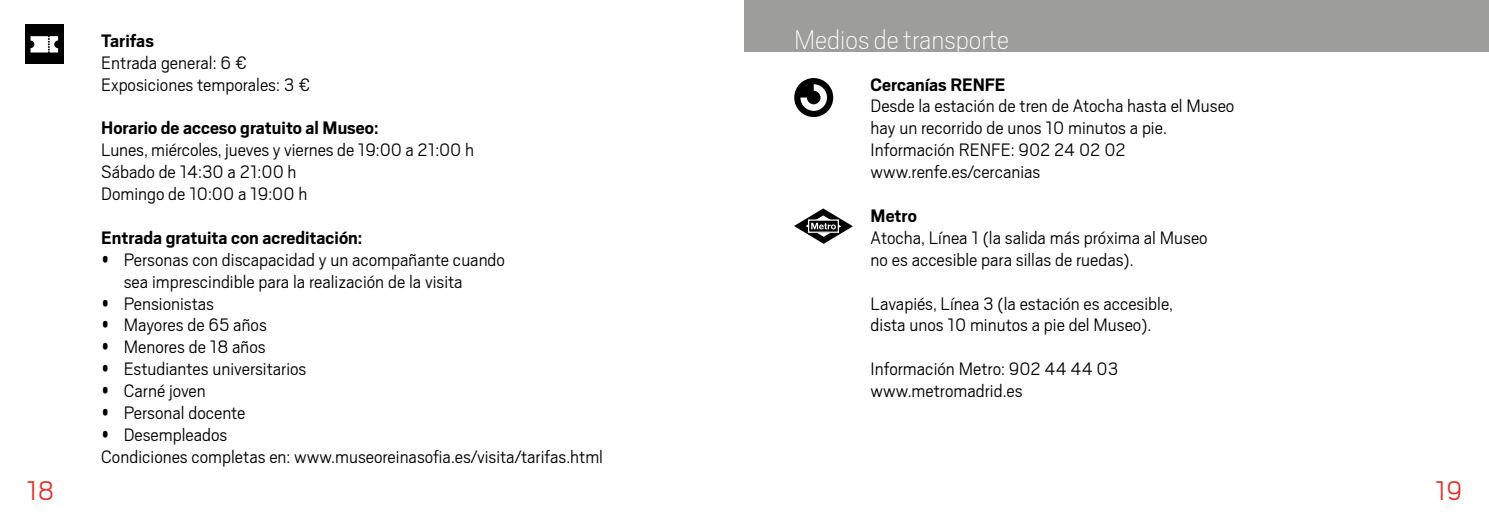
<style>
.page{position:relative;width:1489px;height:525px;background:#fff}
.page>*{position:absolute;margin:0;border:0;box-sizing:border-box;transform-origin:0 0}
.t1{font:100 30px "Scout";color:#fff}
.t2{font:300 30px "Scout";color:#e63329}
.t3{font:300 20px/21.9px "Scout";color:#000}
.t4{font:700 20px "Scout";color:#000}
</style>
<div class="page">
<div style="left:744px;top:0;width:744px;height:51px;background:#9d9d9c"></div>
<svg style="left:794px;top:208px;width:58px;height:36px"></svg>
<div style="left:794px;top:78px;width:39px;height:39px;background:#000;border-radius:50%"></div>
<svg style="left:800px;top:84px;width:27px;height:27px"></svg>
<div style="left:25px;top:25px;width:39px;height:39px;background:#000"></div>
<svg style="left:31px;top:36px;width:27px;height:16px"></svg>
<p class="t4" style="left:101px;top:27px;width:54px">Tarifas</p>
<p class="t3" style="left:101px;top:50px;width:211px">Entrada general: 6 €<br>Exposiciones temporales: 3 €</p>
<p class="t4" style="left:101px;top:115px;width:279px">Horario de acceso gratuito al Museo:</p>
<p class="t3" style="left:101px;top:138px;width:374px">Lunes, miércoles, jueves y viernes de 19:00 a 21:00 h<br>Sábado de 14:30 a 21:00 h<br>Domingo de 10:00 a 19:00 h</p>
<p class="t4" style="left:101px;top:224px;width:262px">Entrada gratuita con acreditación:</p>
<p class="t3" style="left:124px;top:247px;width:383px;text-indent:-22px">• Personas con discapacidad y un acompañante cuando sea imprescindible para la realización de la visita</p>
<p class="t3" style="left:101px;top:291px;width:114px">• Pensionistas</p>
<p class="t3" style="left:101px;top:313px;width:167px">• Mayores de 65 años</p>
<p class="t3" style="left:101px;top:335px;width:166px">• Menores de 18 años</p>
<p class="t3" style="left:101px;top:357px;width:207px">• Estudiantes universitarios</p>
<p class="t3" style="left:101px;top:379px;width:106px">• Carné joven</p>
<p class="t3" style="left:101px;top:401px;width:146px">• Personal docente</p>
<p class="t3" style="left:101px;top:422px;width:503px">• Desempleados<br>Condiciones completas en: www.museoreinasofia.es/visita/tarifas.html</p>
<h1 class="t1" style="left:794px;top:20px;width:216px">Medios de transporte</h1>
<p class="t4" style="left:870px;top:71px;width:136px">Cercanías RENFE</p>
<p class="t3" style="left:870px;top:94px;width:365px">Desde la estación de tren de Atocha hasta el Museo hay un recorrido de unos 10 minutos a pie.<br>Información RENFE: 902 24 02 02 www.renfe.es/cercanias</p>
<p class="t4" style="left:870px;top:203px;width:48px">Metro</p>
<p class="t3" style="left:870px;top:225px;width:338px">Atocha, Línea 1 (la salida más próxima al Museo no es accesible para sillas de ruedas).</p>
<p class="t3" style="left:870px;top:291px;width:304px">Lavapiés, Línea 3 (la estación es accesible, dista unos 10 minutos a pie del Museo).</p>
<p class="t3" style="left:870px;top:357px;width:249px">Información Metro: 902 44 44 03 www.metromadrid.es</p>
<h1 class="t2" style="left:27px;top:470px;width:29px">18</h1>
<h1 class="t2" style="left:1434px;top:470px;width:29px">19</h1>
</div>
